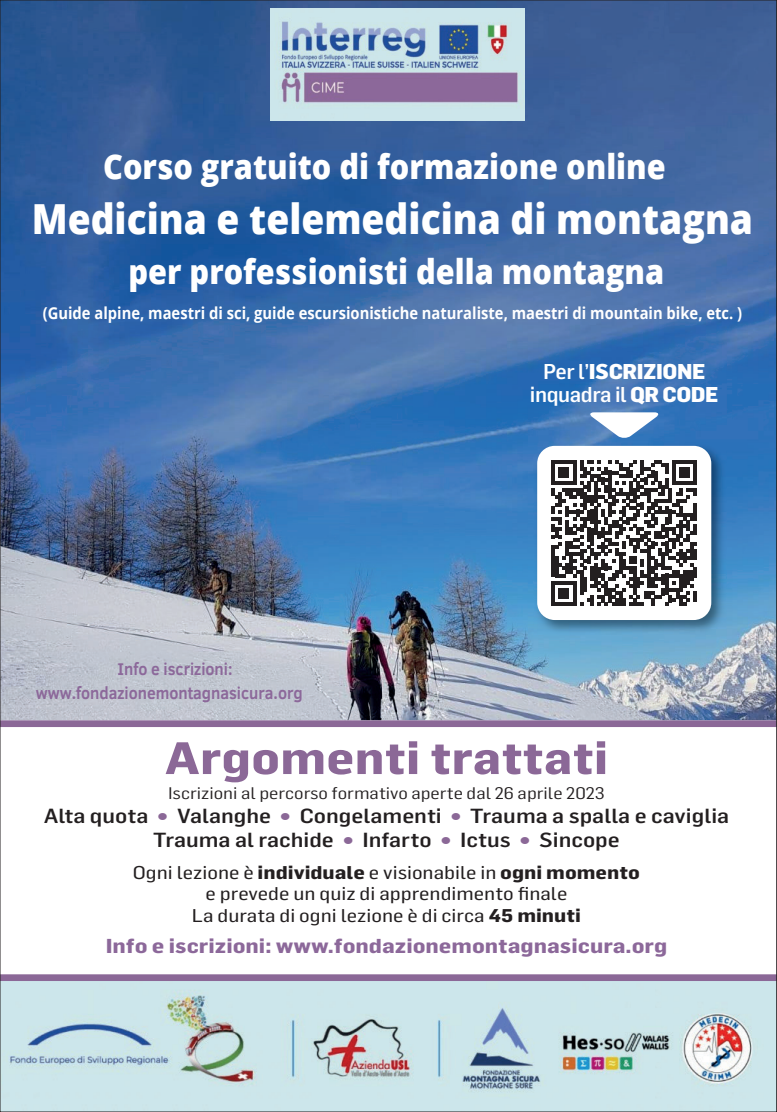
<style>
.page{position:relative;width:777px;height:1112px;background:#fff}
.page>*{position:absolute;margin:0;border:0;box-sizing:border-box;transform-origin:0 0}
.t1{font:700 44.4px "Flama Semicond";color:#8b6897;scale:1.21 1}
.t2{font:800 41.5px "Open Sans";color:#fff;scale:.9 1}
.t3{font:800 34.2px "Open Sans";color:#fff;scale:.9 1}
.t4{font:800 21px/23.2px "Flama Semicond";letter-spacing:-.02em;color:#fff;text-align:center;scale:1.1 1}
.t5{font:500 20px/24.1px "Flama Semicond";color:#231f20;text-align:center;scale:1.21 1}
.t6{font:700 19.7px "Flama Semicond";color:#8c689a;scale:1.21 1}
.t7{font:18.1px/21.7px "Flama Semicond Basic";color:#231f20;text-align:center;scale:1.21 1}
.t8{font:700 17.4px/24.3px "Clear Sans";color:#8c689a;scale:.9 1}
.t9{font:16.5px "Flama Semicond";color:#231f20;scale:1.21 1}
.t10{font:700 16.4px "Open Sans";color:#fff;scale:.9 1}
.t11{font:700 15.6px "Clear Sans";color:#8c689a}
.s1{font-weight:500}
.s2{font-weight:900;color:#8b6897}
.s3{font-family:"Flama Semicond";font-weight:700}
</style>
<div class="page">
<img style="left:2px;top:2px;width:773px;height:718px">
<img style="left:271px;top:8px;width:253px;height:113px">
<img style="left:2px;top:980px;width:773px;height:129px">
<svg style="left:2px;top:720px;width:773px;height:260px"></svg>
<img style="left:535px;top:443px;width:190px;height:191px">
<div style="left:537px;top:446px;width:174px;height:174px;background:#fff;border-radius:17px"></div>
<svg style="left:551px;top:460px;width:146px;height:145px"></svg>
<hr style="left:693px;top:549px;width:4px;height:10px;background:#231f20">
<hr style="left:693px;top:566px;width:4px;height:11px;background:#231f20">
<hr style="left:693px;top:591px;width:4px;height:11px;background:#231f20">
<svg style="left:589px;top:412px;width:70px;height:26px"></svg>
<h3 class="t3" style="left:103px;top:140px;width:626px">Corso gratuito di formazione online</h3>
<h2 class="t2" style="left:32px;top:187px;width:803px">Medicina e telemedicina di montagna</h2>
<h3 class="t3" style="left:128px;top:245px;width:597px">per professionisti della montagna</h3>
<p class="t10" style="left:43px;top:301px;width:778px">(Guide alpine, maestri di sci, guide escursionistiche naturaliste, maestri di mountain bike, etc. )</p>
<p class="t8" style="left:36px;top:656px;width:298px;text-indent:81px">Info e iscrizioni: www.fondazionemontagnasicura.org</p>
<p class="t4" style="left:530px;top:359px;width:173px"><span class="s1">Per l’</span>ISCRIZIONE <span class="s1">inquadra il</span> QR CODE</p>
<h1 class="t1" style="left:165px;top:728px;width:368px">Argomenti trattati</h1>
<p class="t9" style="left:168px;top:782px;width:362px">Iscrizioni al percorso formativo aperte dal 26 aprile 2023</p>
<p class="t5" style="left:44px;top:803px;width:568px">Alta quota <span class="s2">•</span> Valanghe <span class="s2">•</span> Congelamenti <span class="s2">•</span> Trauma a spalla e caviglia<br>Trauma al rachide <span class="s2">•</span> Infarto <span class="s2">•</span> Ictus <span class="s2">•</span> Sincope</p>
<p class="t7" style="left:133px;top:860px;width:420px">Ogni lezione è <span class="s3">individuale</span> e visionabile in <span class="s3">ogni momento </span>e prevede un quiz di apprendimento finale<br>La durata di ogni lezione è di circa <span class="s3">45 minuti</span></p>
<p class="t6" style="left:106px;top:932px;width:466px">Info e iscrizioni: www.fondazionemontagnasicura.org</p>
<p class="t11" style="left:36px;top:938px;width:269px">www.fondazionemontagnasicura.org</p>
</div>
